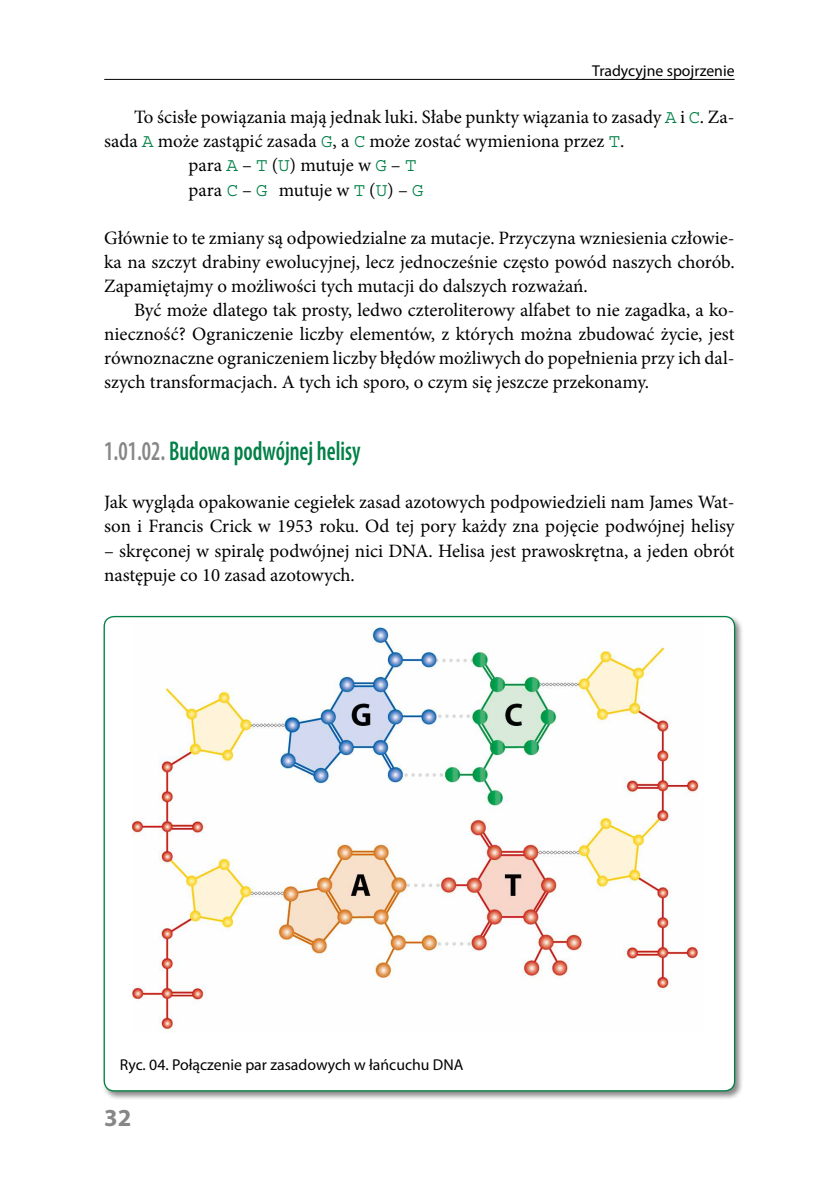
<style>
.page{position:relative;width:819px;height:1191px;background:#fff}
.page>*{position:absolute;margin:0;border:0;box-sizing:border-box;transform-origin:0 0}
.t1{font:600 condensed 27.3px "Myriad Pro";color:#008046;scale:.83 1}
.t2{font:700 24.5px "Myriad Pro";color:#878787}
.t3{font:18.9px/24px "Minion Pro";color:#000;text-align:justify}
.t4{font:15.75px "Myriad Pro";color:#000}
.s1{font-family:"Courier Std";color:#008046}
.s2{color:#878787}
</style>
<div class="page">
<hr style="left:104px;top:79px;width:630px;height:1px;background:#000">
<div style="left:102px;top:614px;width:642px;height:486px;background:#000;opacity:.47"></div>
<div style="left:104px;top:616px;width:630px;height:474px;background:#fff;border-radius:10px"></div>
<img style="left:133px;top:627px;width:566px;height:405px">
<p class="t4" style="left:592px;top:61px;width:144px">Tradycyjne spojrzenie</p>
<p class="t3" style="left:134px;top:105px;width:602px">To ścisłe powiązania mają jednak luki. Słabe punkty wiązania to zasady <span class="s1">A</span> i <span class="s1">C</span>. Za-</p>
<p class="t3" style="left:104px;top:129px;width:521px">sada <span class="s1">A</span> może zastąpić zasada <span class="s1">G</span>, a <span class="s1">C</span> może zostać wymieniona przez <span class="s1">T</span>.</p>
<p class="t3" style="left:189px;top:153px;width:229px">para <span class="s1">A</span> – <span class="s1">T</span> (<span class="s1">U</span>) mutuje w <span class="s1">G</span> – <span class="s1">T</span></p>
<p class="t3" style="left:189px;top:178px;width:236px">para <span class="s1">C</span> – <span class="s1">G</span> mutuje w <span class="s1">T</span> (<span class="s1">U</span>) – <span class="s1">G</span></p>
<p class="t3" style="left:104px;top:226px;width:632px">Głównie to te zmiany są odpowiedzialne za mutacje. Przyczyna wzniesienia człowie&shy;ka na szczyt drabiny ewolucyjnej, lecz jednocześnie często powód naszych chorób.<br>Zapamiętajmy o możliwości tych mutacji do dalszych rozważań.</p>
<p class="t3" style="left:104px;top:298px;width:632px;text-indent:30px">Być może dlatego tak prosty, ledwo czteroliterowy alfabet to nie zagadka, a ko&shy;nieczność? Ograniczenie liczby elementów, z których można zbudować życie, jest równoznaczne ograniczeniem liczby błędów możliwych do popełnienia przy ich dal&shy;szych transformacjach. A tych ich sporo, o czym się jeszcze przekonamy.</p>
<h1 class="t1" style="left:104px;top:436px;width:310px"><span class="s2">1.01.02.</span> Budowa podwójnej helisy</h1>
<p class="t3" style="left:104px;top:490px;width:632px">Jak wygląda opakowanie cegiełek zasad azotowych podpowiedzieli nam James Wat&shy;son i Francis Crick w 1953 roku. Od tej pory każdy zna pojęcie podwójnej helisy</p>
<p class="t3" style="left:104px;top:538px;width:632px">– skręconej w spiralę podwójnej nici DNA. Helisa jest prawoskrętna, a jeden obrót następuje co 10 zasad azotowych.</p>
<p class="t4" style="left:120px;top:1055px;width:345px">Ryc. 04. Połączenie par zasadowych w łańcuchu DNA</p>
<p class="t2" style="left:104px;top:1102px;width:29px">32</p>
</div>
